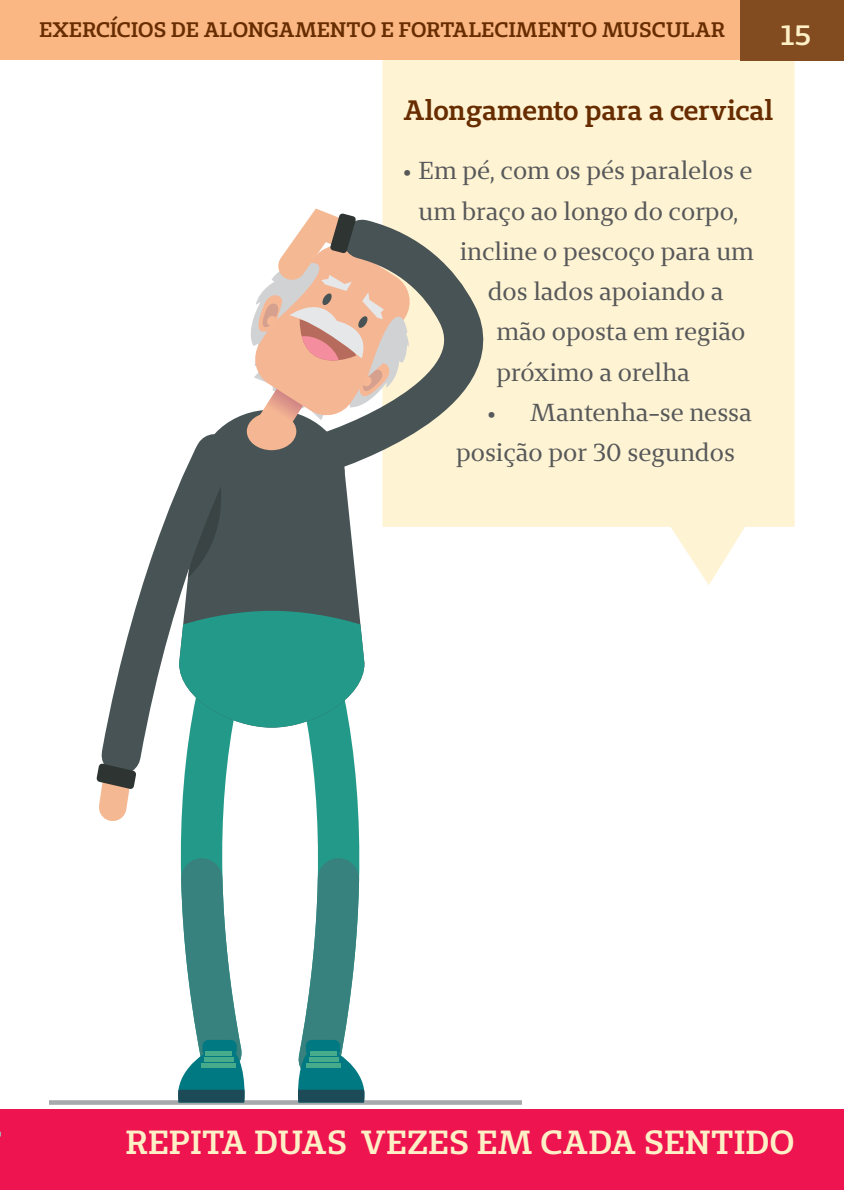
<style>
.page{position:relative;width:844px;height:1190px;background:#fff}
.page>*{position:absolute;margin:0;border:0;box-sizing:border-box;transform-origin:0 0}
.t1{font:600 33.43px "Unimed Slab";letter-spacing:.015em;color:#fef0c6}
.t2{font:600 28px "Unimed Slab";letter-spacing:-.005em;color:#672c00}
.t3{font:600 28px "Unimed Sans";color:#fef0c6}
.t4{font:24.5px/40.2px "Unimed Serif";color:#57585a}
.t5{font:600 21px "Unimed Slab";letter-spacing:.015em;color:#672c00}
</style>
<div class="page">
<svg style="left:382px;top:60px;width:412px;height:525px;background:#fef4d7"></svg>
<div style="left:0;top:0;width:843px;height:60px;background:#fab783"></div>
<div style="left:0;top:1109px;width:843px;height:81px;background:#ed1450"></div>
<div style="left:739px;top:0;width:104px;height:60px;background:#824b20"></div>
<div style="left:50px;top:1100px;width:471px;height:5px;background:#a8a9ad"></div>
<div style="left:254px;top:578px;width:105px;height:33px;background:#475354"></div>
<svg style="left:159px;top:611px;width:221px;height:494px"></svg>
<hr style="left:205px;top:1051px;width:27px;height:4px;background:#46aa8b">
<hr style="left:204px;top:1057px;width:30px;height:4px;background:#46aa8b">
<div style="left:202px;top:1063px;width:34px;height:5px;background:#46aa8b"></div>
<svg style="left:99px;top:800px;width:143px;height:38px"></svg>
<svg style="left:100px;top:465px;width:154px;height:335px"></svg>
<svg style="left:96px;top:763px;width:40px;height:26px"></svg>
<svg style="left:413px;top:192px;width:86px;height:297px;background:#c9c5ae"></svg>
<svg style="left:188px;top:192px;width:225px;height:386px"></svg>
<p class="t5" style="left:40px;top:16px;width:686px">EXERCÍCIOS DE ALONGAMENTO E FORTALECIMENTO MUSCULAR</p>
<p class="t3" style="left:780px;top:17px;width:32px">15</p>
<p class="t2" style="left:403px;top:92px;width:371px">Alongamento para a cervical</p>
<p class="t4" style="left:403px;top:150px;width:350px">• Em pé, com os pés paralelos e</p>
<p class="t4" style="left:418px;top:190px;width:321px">um braço ao longo do corpo,</p>
<p class="t4" style="left:459px;top:231px;width:296px">incline o pescoço para um</p>
<p class="t4" style="left:487px;top:271px;width:237px">dos lados apoiando a</p>
<p class="t4" style="left:496px;top:311px;width:250px">mão oposta em região</p>
<p class="t4" style="left:496px;top:351px;width:195px">próximo a orelha</p>
<p class="t4" style="left:456px;top:392px;width:297px;text-indent:32px">• Mantenha-se nessa posição por 30 segundos</p>
<h1 class="t1" style="left:126px;top:1120px;width:669px">REPITA DUAS VEZES EM CADA SENTIDO</h1>
</div>
